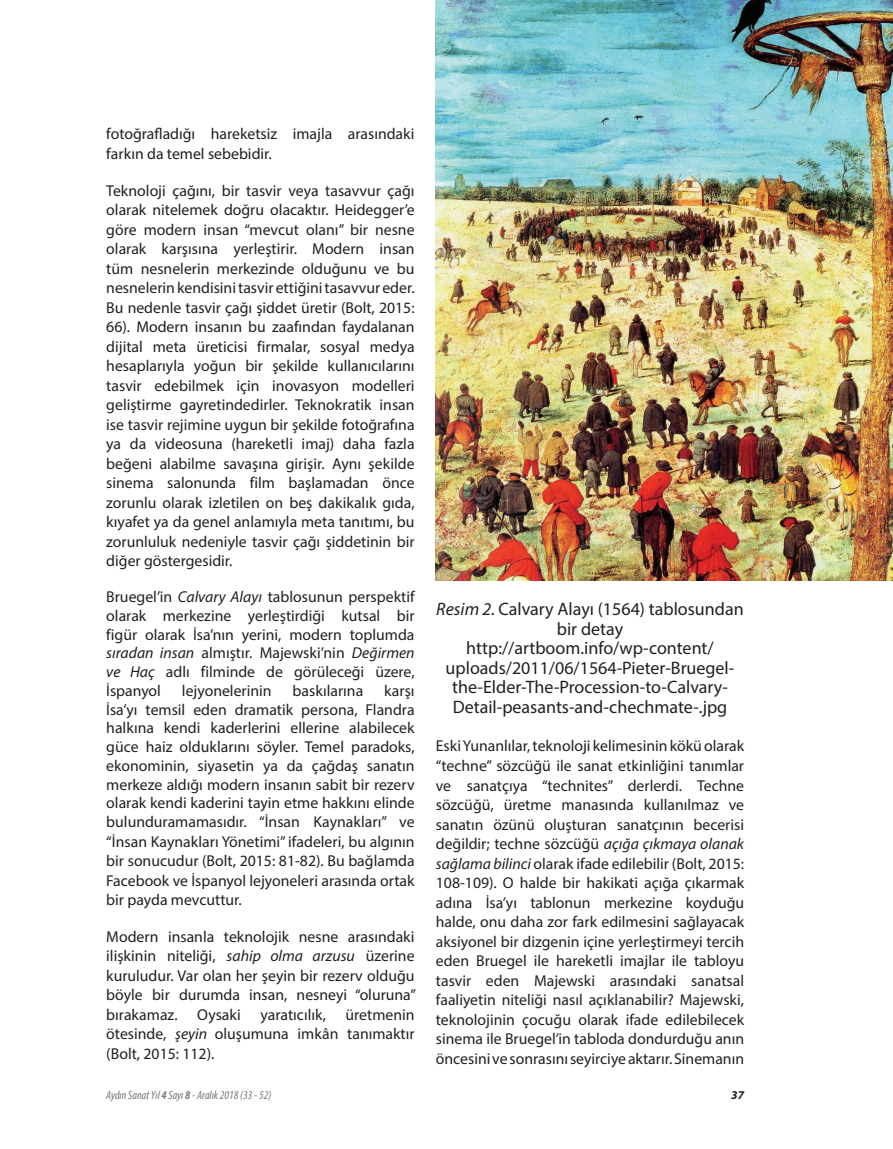
<style>
.page{position:relative;width:893px;height:1149px;background:#fff}
.page>*{position:absolute;margin:0;border:0;box-sizing:border-box;transform-origin:0 0}
.t1{font:18px/19.5px "Myriad Pro";color:#231f20;text-align:center}
.t2{font:15.75px/19.5px "Myriad Pro";color:#231f20;text-align:justify}
.t3{font:italic condensed 12px "Myriad Pro";color:#76787b}
.t4{font:italic 700 12px "Myriad Pro";color:#231f20}
.s1{font-style:italic}
.s2{font-weight:700}
</style>
<div class="page">
<img style="left:436px;top:0;width:457px;height:580px">
<p class="t2" style="left:106px;top:124px;width:310px">fotoğrafladığı hareketsiz imajla arasındaki farkın da temel sebebidir.</p>
<p class="t2" style="left:106px;top:180px;width:310px">Teknoloji çağını, bir tasvir veya tasavvur çağı olarak nitelemek doğru olacaktır. Heidegger’e göre modern insan “mevcut olanı” bir nesne olarak karşısına yerleştirir. Modern insan tüm nesnelerin merkezinde olduğunu ve bu nesnelerin kendisini tasvir ettiğini tasavvur eder.<br>Bu nedenle tasvir çağı şiddet üretir (Bolt, 2015:<br>66). Modern insanın bu zaafından faydalanan dijital meta üreticisi firmalar, sosyal medya hesaplarıyla yoğun bir şekilde kullanıcılarını tasvir edebilmek için inovasyon modelleri geliştirme gayretindedirler. Teknokratik insan ise tasvir rejimine uygun bir şekilde fotoğrafına ya da videosuna (hareketli imaj) daha fazla beğeni alabilme savaşına girişir. Aynı şekilde sinema salonunda film başlamadan önce zorunlu olarak izletilen on beş dakikalık gıda, kıyafet ya da genel anlamıyla meta tanıtımı, bu zorunluluk nedeniyle tasvir çağı şiddetinin bir diğer göstergesidir.</p>
<p class="t2" style="left:106px;top:587px;width:310px;line-height:18.8px">Bruegel’in <span class="s1">Calvary Alayı</span> tablosunun perspektif olarak merkezine yerleştirdiği kutsal bir figür olarak İsa’nın yerini, modern toplumda <span class="s1">sıradan insan</span> almıştır. Majewski’nin <span class="s1">Değirmen ve Haç</span> adlı filminde de görüleceği üzere, İspanyol</p>
<p class="t2" style="left:106px;top:680px;width:310px;line-height:19px;text-indent:278px">karşı İsa’yı temsil eden dramatik persona, Flandra halkına kendi kaderlerini ellerine alabilecek güce haiz olduklarını söyler. Temel paradoks, ekonominin, siyasetin ya da çağdaş sanatın merkeze aldığı modern insanın sabit bir rezerv olarak kendi kaderini tayin etme hakkını elinde bulunduramamasıdır. “İnsan Kaynakları” ve “İnsan Kaynakları Yönetimi” ifadeleri, bu algının bir sonucudur (Bolt, 2015: 81-82). Bu bağlamda Facebook ve İspanyol lejyoneleri arasında ortak bir payda mevcuttur.</p>
<p class="t2" style="left:106px;top:926px;width:311px">Modern insanla teknolojik nesne arasındaki ilişkinin niteliği, <span class="s1">sahip olma arzusu</span> üzerine kuruludur. Var olan her şeyin bir rezerv olduğu böyle bir durumda insan, nesneyi “oluruna” bırakamaz. Oysaki yaratıcılık, üretmenin ötesinde, <span class="s1">şeyin</span> oluşumuna imkân tanımaktır (Bolt, 2015: 112).</p>
<p class="t2" style="left:182px;top:680px;width:91px">lejyonelerinin</p>
<p class="t2" style="left:293px;top:680px;width:72px">baskılarına</p>
<p class="t1" style="left:436px;top:599px;width:309px"><span class="s1">Resim 2.</span> Calvary Alayı (1564) tablosundan bir detay http://artboom.info/wp-content/ uploads/2011/06/1564-Pieter-Bruegel&shy;the-Elder-The-Procession-to-Calvary-Detail-peasants-and-chechmate-.jpg</p>
<p class="t2" style="left:436px;top:736px;width:310px">Eski Yunanlılar, teknoloji kelimesinin kökü olarak “techne” sözcüğü ile sanat etkinliğini tanımlar ve sanatçıya “technites” derlerdi. Techne sözcüğü, üretme manasında kullanılmaz ve sanatın özünü oluşturan sanatçının becerisi değildir; techne sözcüğü <span class="s1">açığa çıkmaya olanak sağlama bilinci</span> olarak ifade edilebilir (Bolt, 2015:<br>108-109). O halde bir hakikati açığa çıkarmak adına İsa’yı tablonun merkezine koyduğu halde, onu daha zor fark edilmesini sağlayacak aksiyonel bir dizgenin içine yerleştirmeyi tercih eden Bruegel ile hareketli imajlar ile tabloyu tasvir eden Majewski arasındaki sanatsal faaliyetin niteliği nasıl açıklanabilir? Majewski, teknolojinin çocuğu olarak ifade edilebilecek sinema ile Bruegel’in tabloda dondurduğu anın öncesini ve sonrasını seyirciye aktarır. Sinemanın</p>
<p class="t3" style="left:106px;top:1087px;width:167px">Aydın Sanat Yıl <span class="s2">4</span> Sayı <span class="s2">8</span> - Aralık 2018 (33 - 52)</p>
<p class="t4" style="left:731px;top:1086px;width:14px">37</p>
</div>
